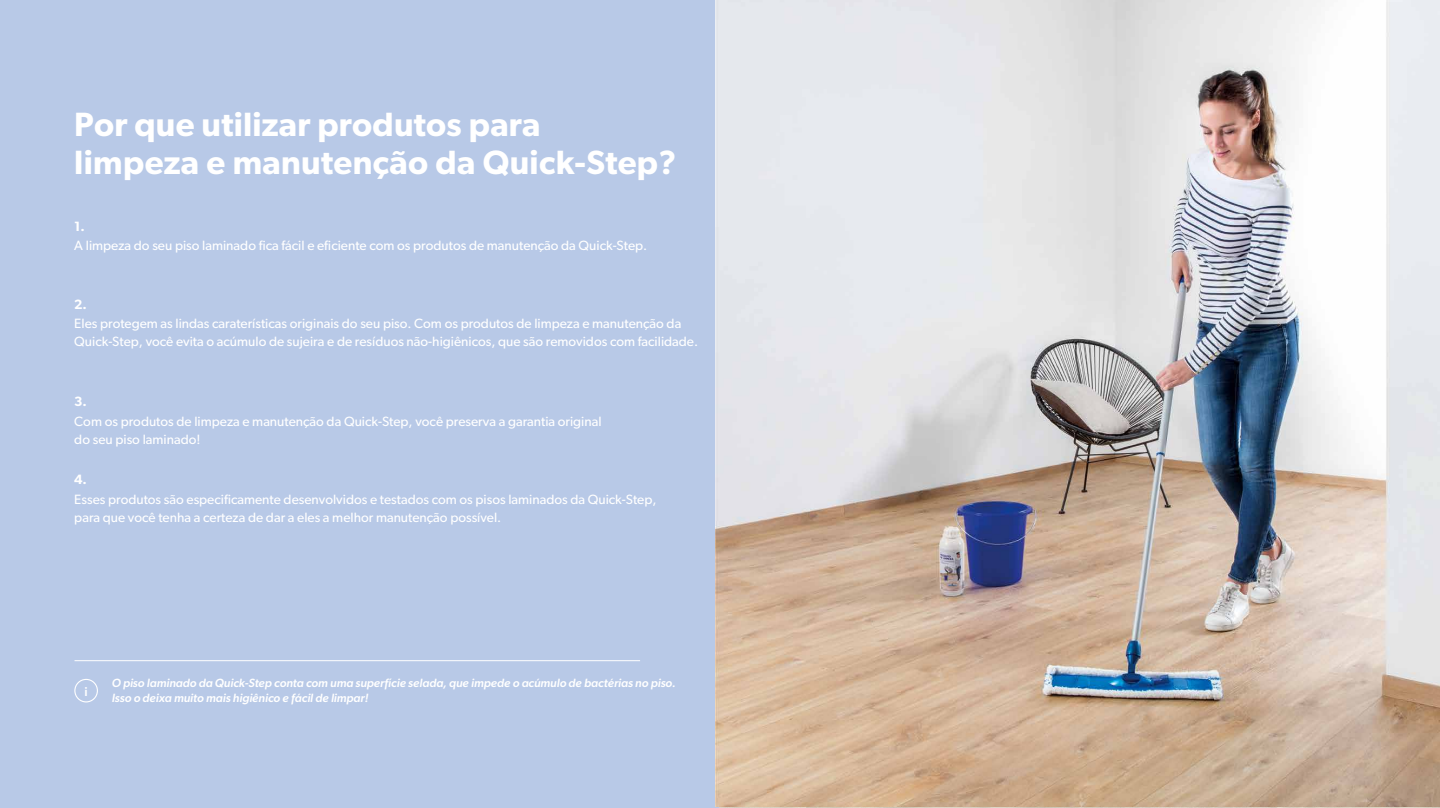
<style>
.page{position:relative;width:1440px;height:808px;background:#fff}
.page>*{position:absolute;margin:0;border:0;box-sizing:border-box;transform-origin:0 0}
.t1{font:600 33.75px/38.2px "Gibson";letter-spacing:.01em;color:#fff}
.t2{font:13.5px/18px "Gibson";color:#fff}
.t3{font:600 13.5px "Gibson";color:#fff}
.t4{font:500 12.75px "Gibson";color:#fff}
.t5{font:italic 500 12px/14.4px "Gibson";color:#fff}
</style>
<div class="page">
<div style="left:0;top:0;width:720px;height:808px;background:#b8c9e7"></div>
<hr style="left:74px;top:660px;width:566px;height:1px;background:#fff">
<div style="left:74px;top:679px;width:24px;height:23px;border:1px solid #fff;border-radius:50%"></div>
<img style="left:715px;top:0;width:724px;height:807px">
<h1 class="t1" style="left:74px;top:104px;width:604px">Por que utilizar produtos para<br>limpeza e manutenção da Quick-Step?</h1>
<p class="t3" style="left:74px;top:218px;width:12px">1.</p>
<p class="t2" style="left:74px;top:236px;width:574px">A limpeza do seu piso laminado fica fácil e eficiente com os produtos de manutenção da Quick-Step.</p>
<p class="t3" style="left:74px;top:296px;width:14px">2.</p>
<p class="t2" style="left:74px;top:314px;width:625px">Eles protegem as lindas caraterísticas originais do seu piso. Com os produtos de limpeza e manutenção da<br>Quick-Step, você evita o acúmulo de sujeira e de resíduos não-higiênicos, que são removidos com facilidade.</p>
<p class="t3" style="left:74px;top:394px;width:14px">3.</p>
<p class="t2" style="left:74px;top:412px;width:529px">Com os produtos de limpeza e manutenção da Quick-Step, você preserva a garantia original do seu piso laminado!</p>
<p class="t3" style="left:74px;top:472px;width:14px">4.</p>
<p class="t2" style="left:74px;top:490px;width:583px">Esses produtos são especificamente desenvolvidos e testados com os pisos laminados da Quick-Step, para que você tenha a certeza de dar a eles a melhor manutenção possível.</p>
<p class="t4" style="left:84px;top:684px;width:5px">i</p>
<p class="t5" style="left:112px;top:676px;width:565px">O piso laminado da Quick-Step conta com uma superfície selada, que impede o acúmulo de bactérias no piso.<br>Isso o deixa muito mais higiênico e fácil de limpar!</p>
</div>
